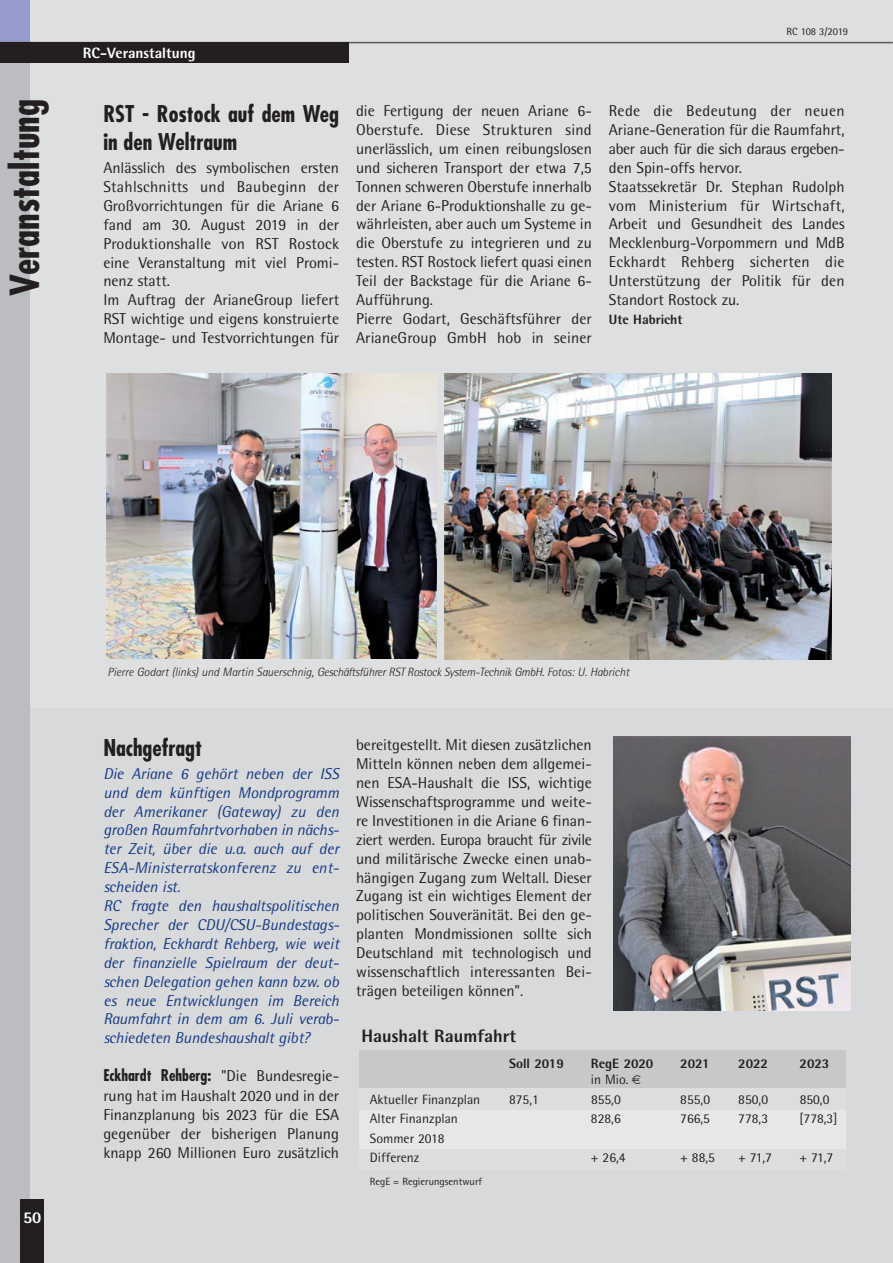
<style>
.page{position:relative;width:893px;height:1263px;background:#fff}
.page>*{position:absolute;margin:0;border:0;box-sizing:border-box;transform-origin:0 0}
.t1{font:700 condensed 39px "Futura";color:#231f20}
.t2{font:700 condensed 22.5px/28.5px "Futura";color:#231f20}
.t3{font:800 18px "AT Rotis Semi Sans";color:#231f20}
.t4{font:800 16.5px "AT Rotis Semi Sans";color:#fff}
.t5{font:15.75px/18.9px "AT Rotis Semi Sans";color:#231f20}
.t6{font:italic 15.75px/18.9px "AT Rotis Semi Sans";color:#153b84}
.t7{font:700 condensed 15.75px "Futura";color:#231f20}
.t8{font:800 15px "AT Rotis Semi Sans";color:#fff}
.t9{font:13.5px/19.5px "AT Rotis Semi Sans";color:#231f20}
.t10{font:800 13.5px "AT Rotis Semi Sans";color:#231f20}
.t11{font:italic 300 12px "AT Rotis Semi Sans";letter-spacing:-.02em;color:#231f20}
.t12{font:10.5px "AT Rotis Semi Sans";color:#231f20}
.s1{font-family:"AT Rotis Semi Sans";font-weight:400;font-stretch:normal}
</style>
<div class="page">
<div style="left:0;top:0;width:892px;height:1263px;background:#dedfe0"></div>
<div style="left:0;top:708px;width:892px;height:555px;background:#d8d9db"></div>
<div style="left:360px;top:1051px;width:486px;height:37px;background:#c6c8ca"></div>
<div style="left:360px;top:1088px;width:486px;height:81px;background:#dcddde"></div>
<div style="left:360px;top:1110px;width:486px;height:38px;background:#e6e7e8"></div>
<div style="left:0;top:0;width:30px;height:1263px;background:#bbbdc0"></div>
<div style="left:21px;top:1199px;width:23px;height:64px;background:#231f20"></div>
<div style="left:0;top:0;width:30px;height:60px;background:#979bcd"></div>
<hr style="left:0;top:42px;width:892px;height:1px;background:#58595b">
<div style="left:0;top:42px;width:349px;height:21px;background:#231f20"></div>
<img style="left:106px;top:374px;width:330px;height:285px">
<img style="left:444px;top:374px;width:388px;height:286px">
<img style="left:613px;top:737px;width:237px;height:273px">
<h1 class="t1" style="left:8px;top:296px;width:198px;rotate:-90deg">Veranstaltung</h1>
<p class="t8" style="left:83px;top:48px;width:114px">RC-Veranstaltung</p>
<h2 class="t2" style="left:103px;top:101px;width:237px">RST - Rostock auf dem Weg in den Weltraum</h2>
<p class="t5" style="left:103px;top:160px;width:237px">Anlässlich des symbolischen ersten<br>Stahlschnitts und Baubeginn der<br>Großvorrichtungen für die Ariane 6 fand am 30. August 2019 in der<br>Produktionshalle von RST Rostock eine Veranstaltung mit viel Pro mi - nenz statt.<br>Im Auftrag der ArianeGroup liefert<br>RST wichtige und eigens konstruierte<br>Montage- und Testvorrichtungen für</p>
<p class="t12" style="left:786px;top:28px;width:63px">RC 108 3/2019</p>
<p class="t5" style="left:356px;top:103px;width:237px">die Fertigung der neuen Ariane 6- Oberstufe. Diese Strukturen sind unerlässlich, um einen reibungslosen und sicheren Transport der etwa 7,5<br>Tonnen schweren Oberstufe innerhalb der Ariane 6-Produktionshalle zu ge - währleisten, aber auch um Systeme in die Oberstufe zu integrieren und zu testen. RST Rostock liefert quasi einen Teil der Backstage für die Ariane 6- Aufführung.<br>Pierre Godart, Geschäftsführer der ArianeGroup GmbH hob in seiner</p>
<p class="t5" style="left:609px;top:103px;width:237px">Rede die Bedeutung der neuen<br>Ariane-Generation für die Raumfahrt, aber auch für die sich daraus ergeben&shy;den Spin-offs hervor.<br>Staatssekretär Dr. Stephan Rudolph vom Ministerium für Wirtschaft,<br>Arbeit und Gesundheit des Landes<br>Mecklenburg-Vorpommern und MdB<br>Eckhardt Rehberg sicherten die<br>Unterstützung der Politik für den<br>Standort Rostock zu.</p>
<p class="t10" style="left:609px;top:315px;width:75px">Ute Habricht</p>
<p class="t4" style="left:23px;top:1212px;width:20px">50</p>
<p class="t11" style="left:108px;top:667px;width:523px">Pierre Godart (links) und Martin Sauerschnig, Geschäftsführer RST Rostock System-Technik GmbH. Fotos: U. Habricht</p>
<h2 class="t2" style="left:103px;top:736px;width:100px">Nachgefragt</h2>
<p class="t6" style="left:103px;top:766px;width:237px">Die Ariane 6 gehört neben der ISS und dem künftigen Mondprogramm der Amerikaner (Gateway) zu den großen Raumfahrtvorhaben in nächs&shy;ter Zeit, über die u.a. auch auf der ESA-Ministerratskonferenz zu ent&shy;scheiden ist.<br>RC fragte den haushaltspolitischen Sprecher der CDU/CSU-Bundestags - fraktion, Eckhardt Rehberg, wie weit der finanzielle Spielraum der deut&shy;schen Delegation gehen kann bzw. ob es neue Entwicklungen im Bereich Raumfahrt in dem am 6. Juli verab&shy;schiedeten Bundeshaushalt gibt?</p>
<p class="t7" style="left:103px;top:1069px;width:237px">Eckhardt Rehberg: <span class="s1">"Die Bundesre gie -</span></p>
<p class="t5" style="left:103px;top:1088px;width:237px;text-align:justify">rung hat im Haushalt 2020 und in der Finanzplanung bis 2023 für die ESA gegenüber der bisherigen Planung knapp 260 Millionen Euro zusätzlich</p>
<p class="t5" style="left:356px;top:737px;width:237px;text-align:justify">bereitgestellt. Mit diesen zusätzlichen Mitteln können neben dem allgemei&shy;nen ESA-Haushalt die ISS, wichtige Wissenschaftsprogramme und weite&shy;re Investitionen in die Ariane 6 finan&shy;ziert werden. Europa braucht für zivile und militärische Zwecke einen unab&shy;hängigen Zugang zum Weltall. Dieser Zugang ist ein wichtiges Element der politischen Souveränität. Bei den ge - planten Mondmissionen sollte sich Deutschland mit technologisch und wissenschaftlich interessanten Bei - trä gen beteiligen können".</p>
<p class="t3" style="left:361px;top:1029px;width:156px">Haushalt Raumfahrt</p>
<p class="t10" style="left:509px;top:1059px;width:56px">Soll 2019</p>
<p class="t10" style="left:591px;top:1059px;width:64px">RegE 2020</p>
<p class="t10" style="left:680px;top:1059px;width:31px">2021</p>
<p class="t10" style="left:738px;top:1059px;width:31px">2022</p>
<p class="t10" style="left:799px;top:1059px;width:31px">2023</p>
<p class="t9" style="left:591px;top:1071px;width:39px">in Mio.</p>
<p class="t9" style="left:370px;top:1091px;width:112px">Aktueller Finanzplan</p>
<p class="t9" style="left:509px;top:1091px;width:31px">875,1</p>
<p class="t9" style="left:591px;top:1091px;width:31px">855,0</p>
<p class="t9" style="left:680px;top:1091px;width:31px">855,0</p>
<p class="t9" style="left:738px;top:1091px;width:31px">850,0</p>
<p class="t9" style="left:800px;top:1091px;width:31px">850,0</p>
<p class="t9" style="left:370px;top:1110px;width:90px">Alter Finanzplan</p>
<p class="t9" style="left:591px;top:1110px;width:31px">828,6</p>
<p class="t9" style="left:680px;top:1110px;width:31px">766,5</p>
<p class="t9" style="left:738px;top:1110px;width:31px">778,3</p>
<p class="t9" style="left:799px;top:1110px;width:39px">[778,3]</p>
<p class="t9" style="left:370px;top:1130px;width:76px">Sommer 2018<br>Differenz</p>
<p class="t9" style="left:591px;top:1149px;width:36px">+ 26,4</p>
<p class="t9" style="left:680px;top:1149px;width:36px">+ 88,5</p>
<p class="t9" style="left:738px;top:1149px;width:35px">+ 71,7</p>
<p class="t9" style="left:799px;top:1149px;width:35px">+ 71,7</p>
<p class="t12" style="left:370px;top:1178px;width:114px">RegE = Regierungsentwurf</p>
</div>
